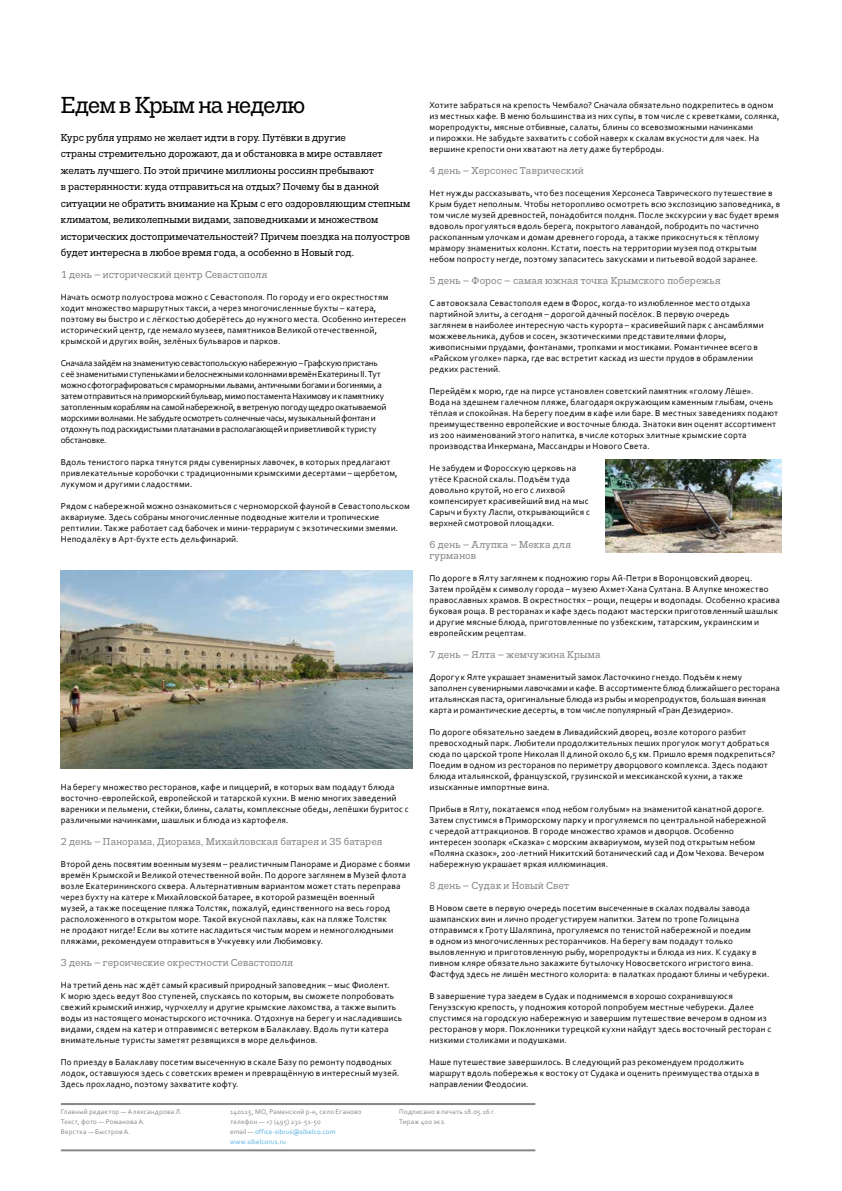
<style>
.page{position:relative;width:842px;height:1191px;background:#fff}
.page>*{position:absolute;margin:0;border:0;box-sizing:border-box;transform-origin:0 0}
.t1{font:23px "Trivia Slab";letter-spacing:-.045em;color:#000}
.t2{font:10px/16.5px "Trivia Slab";letter-spacing:.005em;color:#000}
.t3{font:10px/11px "Trivia Slab";letter-spacing:.01em;color:#878787}
.t4{font:9px/11px "Corbel";letter-spacing:.025em;color:#000}
.t5{font:9px/11px "Corbel";letter-spacing:-.01em;color:#000}
.t6{font:7px/10px "Corbel";letter-spacing:.03em;color:#878787}
.s1{color:#51aee2}
</style>
<div class="page">
<hr style="left:61px;top:1103px;width:474px;height:2px;background:#878787">
<hr style="left:61px;top:1149px;width:474px;height:2px;background:#878787">
<img style="left:605px;top:460px;width:176px;height:92px">
<img style="left:61px;top:571px;width:351px;height:197px">
<h1 class="t1" style="left:61px;top:93px;width:246px">Едем в Крым на неделю</h1>
<p class="t2" style="left:61px;top:129px;width:351px">Курс рубля упрямо не желает идти в гору. Путёвки в другие<br>страны стремительно дорожают, да и обстановка в мире оставляет желать лучшего. По этой причине миллионы россиян пребывают<br>в растерянности: куда отправиться на отдых? Почему бы в данной ситуации не обратить внимание на Крым с его оздоровляющим степным климатом, великолепными видами, заповедниками и множеством исторических достопримечательностей? Причем поездка на полуостров будет интересна в любое время года, а особенно в Новый год.</p>
<p class="t3" style="left:61px;top:269px;width:208px">1 день – исторический центр Севастополя</p>
<p class="t4" style="left:61px;top:291px;width:347px">Начать осмотр полуострова можно с Севастополя. По городу и его окрестностям ходит множество маршрутных такси, а через многочисленные бухты – катера, поэтому вы быстро и с лёгкостью доберётесь до нужного места. Особенно интересен исторический центр, где немало музеев, памятников Великой отечественной, крымской и других войн, зелёных бульваров и парков.</p>
<p class="t5" style="left:61px;top:357px;width:327px">Сначала зайдём на знаменитую севастопольскую набережную – Графскую пристань<br>с её знаменитыми ступеньками и белоснежными колоннами времён Екатерины II. Тут можно сфотографироваться с мраморными львами, античными богами и богинями, а затем отправиться на приморский бульвар, мимо постамента Нахимову и к памятнику затопленным кораблям на самой набережной, в ветреную погоду щедро окатываемой морскими волнами. Не забудьте осмотреть солнечные часы, музыкальный фонтан и отдохнуть под раскидистыми платанами в располагающей и приветливой к туристу обстановке.</p>
<p class="t4" style="left:61px;top:456px;width:338px">Вдоль тенистого парка тянутся ряды сувенирных лавочек, в которых предлагают привлекательные коробочки с традиционными крымскими десертами – щербетом, лукумом и другими сладостями.</p>
<p class="t4" style="left:61px;top:500px;width:350px">Рядом с набережной можно ознакомиться с черноморской фауной в Севастопольском аквариуме. Здесь собраны многочисленные подводные жители и тропические рептилии. Также работает сад бабочек и мини-террариум с экзотическими змеями.<br>Неподалёку в Арт-бухте есть дельфинарий.</p>
<p class="t4" style="left:61px;top:781px;width:349px">На берегу множество ресторанов, кафе и пиццерий, в которых вам подадут блюда восточно-европейской, европейской и татарской кухни. В меню многих заведений вареники и пельмени, стейки, блины, салаты, комплексные обеды, лепёшки буритос с различными начинками, шашлык и блюда из картофеля.</p>
<p class="t3" style="left:61px;top:836px;width:323px">2 день – Панорама, Диорама, Михайловская батарея и 35 батарея</p>
<p class="t4" style="left:61px;top:858px;width:351px">Второй день посвятим военным музеям – реалистичным Панораме и Диораме с боями времён Крымской и Великой отечественной войн. По дороге заглянем в Музей флота возле Екатерининского сквера. Альтернативным вариантом может стать переправа через бухту на катере к Михайловской батарее, в которой размещён военный<br>музей, а также посещение пляжа Толстяк, пожалуй, единственного на весь город расположенного в открытом море. Такой вкусной пахлавы, как на пляже Толстяк<br>не продают нигде! Если вы хотите насладиться чистым морем и немноголюдными пляжами, рекомендуем отправиться в Учкуевку или Любимовку.</p>
<p class="t3" style="left:61px;top:957px;width:234px">3 день – героические окрестности Севастополя</p>
<p class="t4" style="left:61px;top:979px;width:343px">На третий день нас ждёт самый красивый природный заповедник – мыс Фиолент.<br>К морю здесь ведут 800 ступеней, спускаясь по которым, вы сможете попробовать свежий крымский инжир, чурчхеллу и другие крымские лакомства, а также выпить воды из настоящего монастырского источника. Отдохнув на берегу и насладившись видами, сядем на катер и отправимся с ветерком в Балаклаву. Вдоль пути катера внимательные туристы заметят резвящихся в море дельфинов.</p>
<p class="t4" style="left:61px;top:1056px;width:340px">По приезду в Балаклаву посетим высеченную в скале Базу по ремонту подводных лодок, оставшуюся здесь с советских времен и превращённую в интересный музей.<br>Здесь прохладно, поэтому захватите кофту.</p>
<p class="t4" style="left:429px;top:99px;width:352px">Хотите забраться на крепость Чембало? Сначала обязательно подкрепитесь в одном из местных кафе. В меню большинства из них супы, в том числе с креветками, солянка, морепродукты, мясные отбивные, салаты, блины со всевозможными начинками<br>и пирожки. Не забудьте захватить с собой наверх к скалам вкусности для чаек. На вершине крепости они хватают на лету даже бутерброды.</p>
<p class="t3" style="left:429px;top:165px;width:156px">4 день – Херсонес Таврический</p>
<p class="t4" style="left:429px;top:187px;width:352px">Нет нужды рассказывать, что без посещения Херсонеса Таврического путешествие в Крым будет неполным. Чтобы неторопливо осмотреть всю экспозицию заповедника, в том числе музей древностей, понадобится полдня. После экскурсии у вас будет время вдоволь прогуляться вдоль берега, покрытого лавандой, побродить по частично раскопанным улочкам и домам древнего города, а также прикоснуться к тёплому мрамору знаменитых колонн. Кстати, поесть на территории музея под открытым небом попросту негде, поэтому запаситесь закусками и питьевой водой заранее.</p>
<p class="t3" style="left:429px;top:275px;width:293px">5 день – Форос – самая южная точка Крымского побережья</p>
<p class="t4" style="left:429px;top:297px;width:336px">С автовокзала Севастополя едем в Форос, когда-то излюбленное место отдыха партийной элиты, а сегодня – дорогой дачный посёлок. В первую очередь заглянем в наиболее интересную часть курорта – красивейший парк с ансамблями можжевельника, дубов и сосен, экзотическими представителями флоры, живописными прудами, фонтанами, тропками и мостиками. Романтичнее всего в «Райском уголке» парка, где вас встретит каскад из шести прудов в обрамлении редких растений.</p>
<p class="t4" style="left:429px;top:385px;width:350px">Перейдём к морю, где на пирсе установлен советский памятник «голому Лёше».<br>Вода на здешнем галечном пляже, благодаря окружающим каменным глыбам, очень тёплая и спокойная. На берегу поедим в кафе или баре. В местных заведениях подают преимущественно европейские и восточные блюда. Знатоки вин оценят ассортимент из 200 наименований этого напитка, в числе которых элитные крымские сорта производства Инкермана, Массандры и Нового Света.</p>
<p class="t4" style="left:429px;top:462px;width:162px">Не забудем и Форосскую церковь на утёсе Красной скалы. Подъём туда довольно крутой, но его с лихвой компенсирует красивейший вид на мыс Сарыч и бухту Ласпи, открывающийся с верхней смотровой площадки.</p>
<p class="t3" style="left:429px;top:539px;width:143px">6 день – Алупка – Мекка для гурманов</p>
<p class="t4" style="left:429px;top:572px;width:352px">По дороге в Ялту заглянем к подножию горы Ай-Петри в Воронцовский дворец.<br>Затем пройдём к символу города – музею Ахмет-Хана Султана. В Алупке множество православных храмов. В окрестностях – рощи, пещеры и водопады. Особенно красива буковая роща. В ресторанах и кафе здесь подают мастерски приготовленный шашлык и другие мясные блюда, приготовленные по узбекским, татарским, украинским и европейским рецептам.</p>
<p class="t3" style="left:429px;top:649px;width:173px">7 день – Ялта – жемчужина Крыма</p>
<p class="t4" style="left:429px;top:671px;width:352px">Дорогу к Ялте украшает знаменитый замок Ласточкино гнездо. Подъём к нему заполнен сувенирными лавочками и кафе. В ассортименте блюд ближайшего ресторана итальянская паста, оригинальные блюда из рыбы и морепродуктов, большая винная карта и романтические десерты, в том числе популярный «Гран Дезидерио».</p>
<p class="t4" style="left:429px;top:726px;width:347px">По дороге обязательно заедем в Ливадийский дворец, возле которого разбит превосходный парк. Любители продолжительных пеших прогулок могут добраться сюда по царской тропе Николая II длиной около 6,5 км. Пришло время подкрепиться?<br>Поедим в одном из ресторанов по периметру дворцового комплекса. Здесь подают блюда итальянской, французской, грузинской и мексиканской кухни, а также изысканные импортные вина.</p>
<p class="t4" style="left:429px;top:803px;width:338px">Прибыв в Ялту, покатаемся «под небом голубым» на знаменитой канатной дороге.<br>Затем спустимся в Приморскому парку и прогуляемся по центральной набережной с чередой аттракционов. В городе множество храмов и дворцов. Особенно интересен зоопарк «Сказка» с морским аквариумом, музей под открытым небом «Поляна сказок», 200-летний Никитский ботанический сад и Дом Чехова. Вечером набережную украшает яркая иллюминация.</p>
<p class="t3" style="left:429px;top:880px;width:141px">8 день – Судак и Новый Свет</p>
<p class="t4" style="left:429px;top:902px;width:341px">В Новом свете в первую очередь посетим высеченные в скалах подвалы завода шампанских вин и лично продегустируем напитки. Затем по тропе Голицына отправимся к Гроту Шаляпина, прогуляемся по тенистой набережной и поедим<br>в одном из многочисленных ресторанчиков. На берегу вам подадут только выловленную и приготовленную рыбу, морепродукты и блюда из них. К судаку в пивном кляре обязательно закажите бутылочку Новосветского игристого вина.<br>Фастфуд здесь не лишён местного колорита: в палатках продают блины и чебуреки.</p>
<p class="t4" style="left:429px;top:990px;width:343px">В завершение тура заедем в Судак и поднимемся в хорошо сохранившуюся Генуэзскую крепость, у подножия которой попробуем местные чебуреки. Далее спустимся на городскую набережную и завершим путешествие вечером в одном из ресторанов у моря. Поклонники турецкой кухни найдут здесь восточный ресторан с низкими столиками и подушками.</p>
<p class="t4" style="left:429px;top:1056px;width:331px">Наше путешествие завершилось. В следующий раз рекомендуем продолжить маршрут вдоль побережья к востоку от Судака и оценить преимущества отдыха в направлении Феодосии.</p>
<p class="t6" style="left:61px;top:1106px;width:123px">Главный редактор — Александрова Л.<br>Текст, фото — Романова А.<br>Верстка — Быстров А.</p>
<p class="t6" style="left:230px;top:1106px;width:133px">140125, МО, Раменский р-н, село Еганово телефон — +7 (495) 232-51-50<br>email — <span class="s1">office-sibrus@sibelco.com www.sibelcorus.ru</span></p>
<p class="t6" style="left:399px;top:1106px;width:98px">Подписано в печать 18.05.16 г.<br>Тираж 400 экз.</p>
</div>
